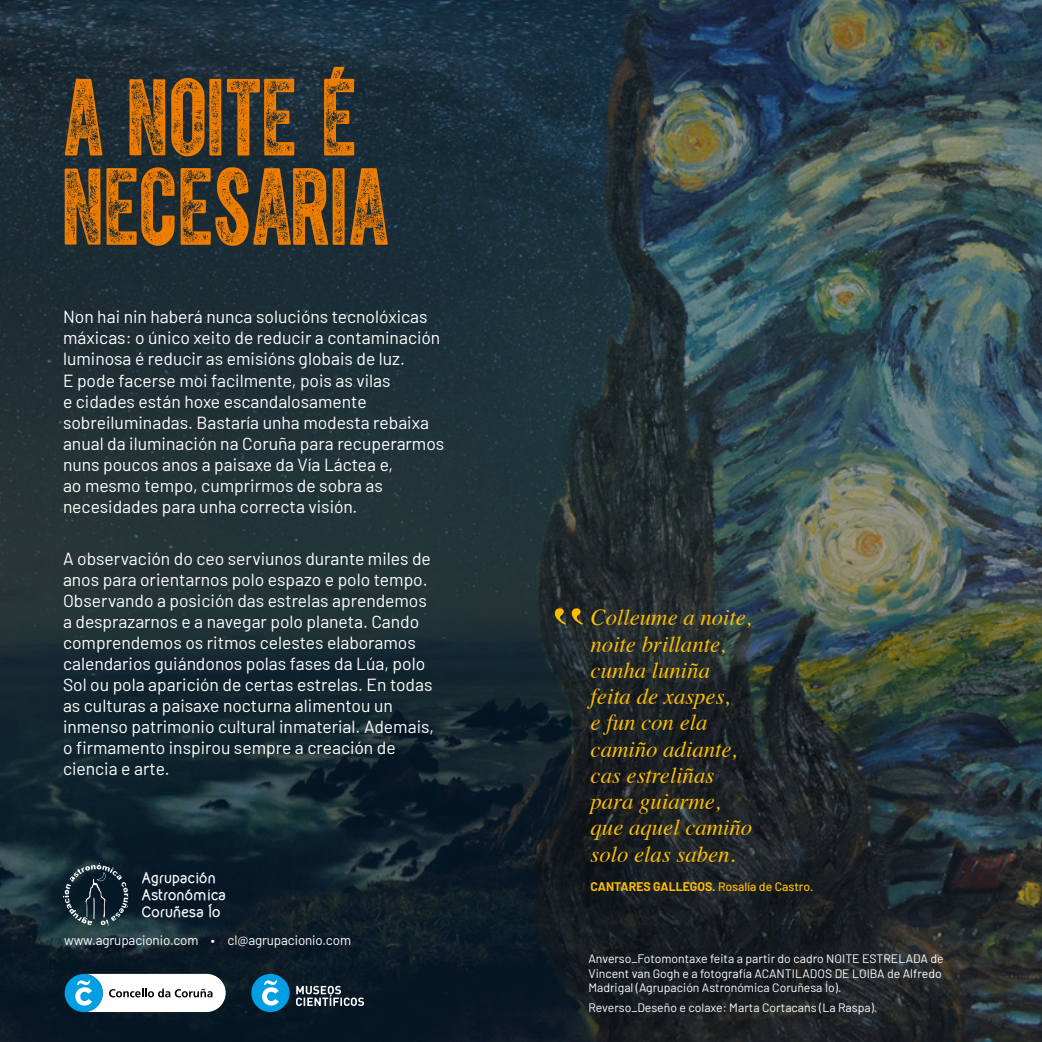
<style>
.page{position:relative;width:1042px;height:1042px;background:#fff}
.page>*{position:absolute;margin:0;border:0;box-sizing:border-box;transform-origin:0 0}
.t1{font:102.02px/89.2px "Cpl Kirkwood";color:#ef7d00}
.t2{font:italic 22.75px/26.2px "Times";color:#fcbd00}
.t3{font:17.5px/21px "Barlow";color:#fff}
.t4{font:13.47px "Barlow";letter-spacing:-.01em;color:#fff}
.t5{font:700 13.3px/16.6px "Kirvy";color:#fff}
.t6{font:12.25px/14.7px "Barlow";color:#fff}
.t7{font:700 12.25px "Barlow";color:#fcbd00}
.s1{font-weight:500}
</style>
<div class="page">
<img style="left:0;top:0;width:451px;height:1042px">
<img style="left:451px;top:0;width:591px;height:1042px">
<svg style="left:555px;top:608px;width:28px;height:17px"></svg>
<svg style="left:63px;top:863px;width:66px;height:63px"></svg>
<div style="left:251px;top:974px;width:38px;height:38px;background:#009fe3;border-radius:50%"></div>
<svg style="left:262px;top:980px;width:17px;height:25px"></svg>
<svg style="left:296px;top:986px;width:68px;height:20px"></svg>
<div style="left:65px;top:974px;width:38px;height:38px;background:#009fe3;border-radius:50%"></div>
<svg style="left:75px;top:974px;width:151px;height:39px"></svg>
<h1 class="t1" style="left:63px;top:59px;width:326px">A NOITE É<br>NECESARIA</h1>
<p class="t3" style="left:63px;top:305px;width:383px">Non hai nin haberá nunca solucións tecnolóxicas máxicas: o único xeito de reducir a contaminación luminosa é reducir as emisións globais de luz.<br>E pode facerse moi facilmente, pois as vilas<br>e cidades están hoxe escandalosamente sobreiluminadas. Bastaría unha modesta rebaixa anual da iluminación na Coruña para recuperarmos nuns poucos anos a paisaxe da Vía Láctea e,<br>ao mesmo tempo, cumprirmos de sobra as necesidades para unha correcta visión.</p>
<p class="t3" style="left:63px;top:547px;width:373px">A observación do ceo serviunos durante miles de anos para orientarnos polo espazo e polo tempo.<br>Observando a posición das estrelas aprendemos a desprazarnos e a navegar polo planeta. Cando comprendemos os ritmos celestes elaboramos calendarios guiándonos polas fases da Lúa, polo Sol ou pola aparición de certas estrelas. En todas as culturas a paisaxe nocturna alimentou un inmenso patrimonio cultural inmaterial. Ademais, o firmamento inspirou sempre a creación de ciencia e arte.</p>
<p class="t5" style="left:142px;top:870px;width:86px">Agrupación<br>Astronómica<br>Coruñesa Ío</p>
<p class="t4" style="left:64px;top:930px;width:289px">www.agrupacionio.com • cl@agrupacionio.com</p>
<h2 class="t2" style="left:590px;top:603px;width:163px">Colleume a noite, noite brillante, cunha luniña feita de xaspes,<br>e fun con ela camiño adiante, cas estreliñas para guiarme, que aquel camiño solo elas saben.</h2>
<p class="t7" style="left:590px;top:878px;width:224px">CANTARES GALLEGOS. <span class="s1">Rosalía de Castro.</span></p>
<p class="t6" style="left:588px;top:950px;width:357px">Anverso_Fotomontaxe feita a partir do cadro NOITE ESTRELADA de<br>Vincent van Gogh e a fotografía ACANTILADOS DE LOIBA de Alfredo<br>Madrigal (Agrupación Astronómica Coruñesa Ío).</p>
<p class="t6" style="left:588px;top:999px;width:290px">Reverso_Deseño e colaxe: Marta Cortacans (La Raspa).</p>
</div>
